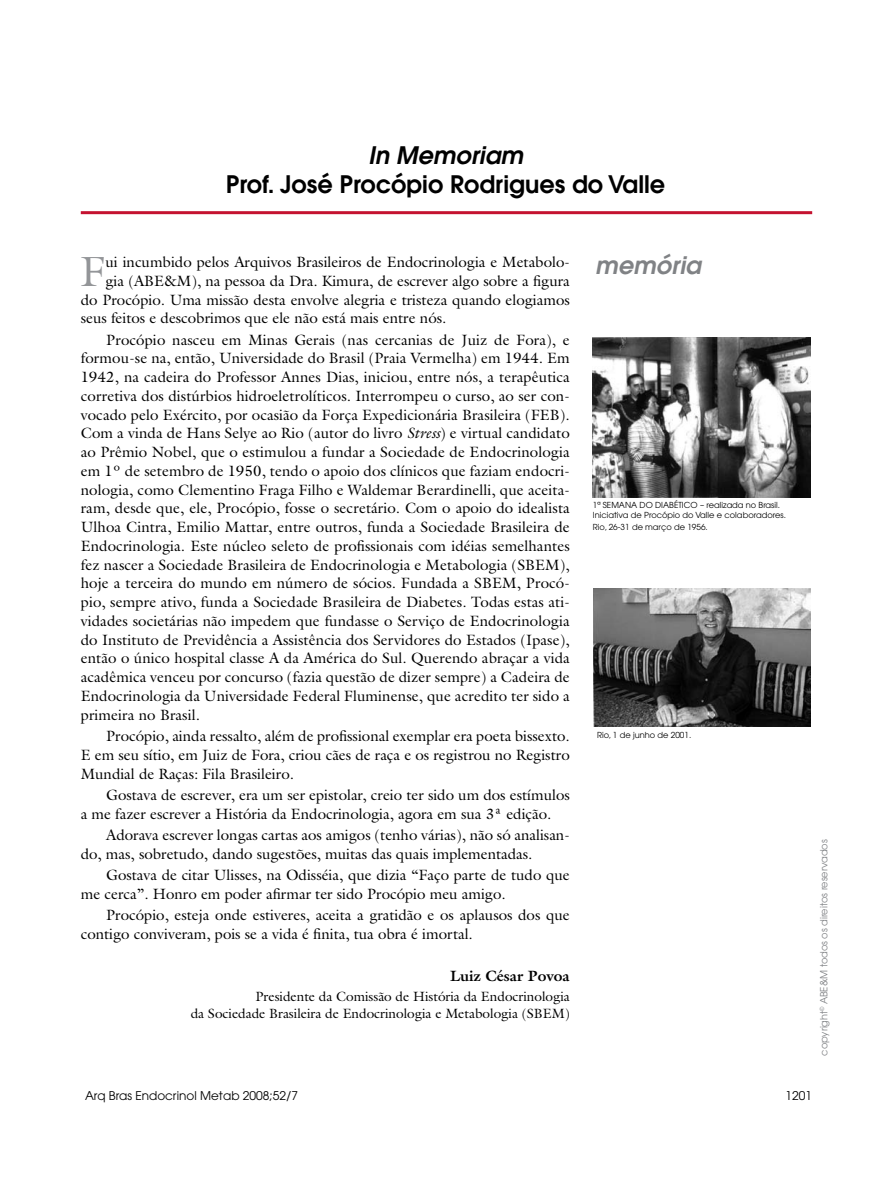
<style>
.page{position:relative;width:893px;height:1191px;background:#fff}
.page>*{position:absolute;margin:0;border:0;box-sizing:border-box;transform-origin:0 0}
.t1{font:42.6px "Galliard";color:#939598}
.t2{font:600 24px "Avant Garde";color:#000}
.t3{font:italic 600 24px "Avant Garde";color:#000}
.t4{font:italic 600 24px "Avant Garde";color:#808285}
.t5{font:15px/18.8px "Galliard";color:#000}
.t6{font:700 15px "Galliard";color:#000}
.t7{font:13.5px/16.8px "Galliard";color:#000;text-align:right}
.t8{font:12px "Avant Garde";color:#000}
.t9{font:9.9px "Avant Garde";letter-spacing:-.01em;color:#808285}
.t10{font:8.25px/9.9px "Avant Garde";color:#000}
.s1{font-style:italic}
</style>
<div class="page">
<hr style="left:81px;top:211px;width:731px;height:3px;background:#c41230">
<img style="left:593px;top:338px;width:218px;height:159px">
<img style="left:594px;top:588px;width:217px;height:139px">
<h2 class="t3" style="left:368px;top:140px;width:157px">In Memoriam</h2>
<h2 class="t2" style="left:226px;top:169px;width:441px">Prof. José Procópio Rodrigues do Valle</h2>
<h1 class="t1" style="left:81px;top:245px;width:26px">F</h1>
<p class="t5" style="left:105px;top:252px;width:466px">ui incumbido pelos Arquivos Brasileiros de Endocrinologia e Metabolo-</p>
<p class="t5" style="left:105px;top:271px;width:466px">gia (ABE&amp;M), na pessoa da Dra. Kimura, de escrever algo sobre a figura</p>
<p class="t5" style="left:81px;top:290px;width:491px">do Procópio. Uma missão desta envolve alegria e tristeza quando elogiamos</p>
<p class="t5" style="left:81px;top:309px;width:367px">seus feitos e descobrimos que ele não está mais entre nós.</p>
<p class="t5" style="left:81px;top:330px;width:491px;text-align:justify;text-indent:26px">Procópio nasceu em Minas Gerais (nas cercanias de Juiz de Fora), e formou-se na, então, Universidade do Brasil (Praia Vermelha) em 1944. Em 1942, na cadeira do Professor Annes Dias, iniciou, entre nós, a terapêutica corretiva dos distúrbios hidroeletrolíticos. Interrompeu o curso, ao ser con&shy;vocado pelo Exército, por ocasião da Força Expedicionária Brasileira (FEB).<br>Com a vinda de Hans Selye ao Rio (autor do livro <span class="s1">Stress</span>) e virtual candidato ao Prêmio Nobel, que o estimulou a fundar a Sociedade de Endocrinologia em 1º de setembro de 1950, tendo o apoio dos clínicos que faziam endocri&shy;nologia, como Clementino Fraga Filho e Waldemar Berardinelli, que aceita&shy;ram, desde que, ele, Procópio, fosse o secretário. Com o apoio do idealista Ulhoa Cintra, Emilio Mattar, entre outros, funda a Sociedade Brasileira de Endocrinologia. Este núcleo seleto de profissionais com idéias semelhantes fez nascer a Sociedade Brasileira de Endocrinologia e Metabologia (SBEM), hoje a terceira do mundo em número de sócios. Fundada a SBEM, Procó&shy;pio, sempre ativo, funda a Sociedade Brasileira de Diabetes. Todas estas ati&shy;vidades societárias não impedem que fundasse o Serviço de Endocrinologia do Instituto de Previdência a Assistência dos Servidores do Estados (Ipase), então o único hospital classe A da América do Sul. Querendo abraçar a vida acadêmica venceu por concurso (fazia questão de dizer sempre) a Cadeira de Endocrinologia da Universidade Federal Fluminense, que acredito ter sido a primeira no Brasil.</p>
<p class="t5" style="left:81px;top:726px;width:490px;text-align:justify;text-indent:26px">Procópio, ainda ressalto, além de profissional exemplar era poeta bissexto.<br>E em seu sítio, em Juiz de Fora, criou cães de raça e os registrou no Registro Mundial de Raças: Fila Brasileiro.</p>
<p class="t5" style="left:81px;top:785px;width:491px;text-indent:26px">Gostava de escrever, era um ser epistolar, creio ter sido um dos estímulos a me fazer escrever a História da Endocrinologia, agora em sua 3ª edição.</p>
<p class="t5" style="left:81px;top:825px;width:490px;text-indent:26px">Adorava escrever longas cartas aos amigos (tenho várias), não só analisan&shy;do, mas, sobretudo, dando sugestões, muitas das quais implementadas.</p>
<p class="t5" style="left:81px;top:865px;width:490px;text-indent:26px">Gostava de citar Ulisses, na Odisséia, que dizia “Faço parte de tudo que me cerca”. Honro em poder afirmar ter sido Procópio meu amigo.</p>
<p class="t5" style="left:81px;top:905px;width:491px;text-indent:26px">Procópio, esteja onde estiveres, aceita a gratidão e os aplausos dos que contigo conviveram, pois se a vida é finita, tua obra é imortal.</p>
<p class="t6" style="left:450px;top:966px;width:121px">Luiz César Povoa</p>
<p class="t7" style="left:191px;top:987px;width:381px">Presidente da Comissão de História da Endocrinologia<br>da Sociedade Brasileira de Endocrinologia e Metabologia (SBEM)</p>
<h2 class="t4" style="left:595px;top:249px;width:107px">memória</h2>
<p class="t10" style="left:593px;top:500px;width:21px">1ª Semana</p>
<p class="t10" style="left:640px;top:500px;width:28px">do Diabético</p>
<p class="t10" style="left:593px;top:500px;width:195px;text-indent:107px">– realizada no Brasil.<br>Iniciativa de Procópio do Valle e colaboradores.</p>
<p class="t10" style="left:593px;top:521px;width:116px">Rio, 26-31 de março de 1956.</p>
<p class="t10" style="left:597px;top:729px;width:96px">Rio, 1 de junho de 2001.</p>
<p class="t9" style="left:818px;top:1055px;width:217px;rotate:-90deg">copyright<sup>©</sup> ABE&amp;M todos os direitos reservados</p>
<p class="t8" style="left:85px;top:1088px;width:215px">Arq Bras Endocrinol Metab 2008;52/7</p>
<p class="t8" style="left:786px;top:1088px;width:28px">1201</p>
</div>
